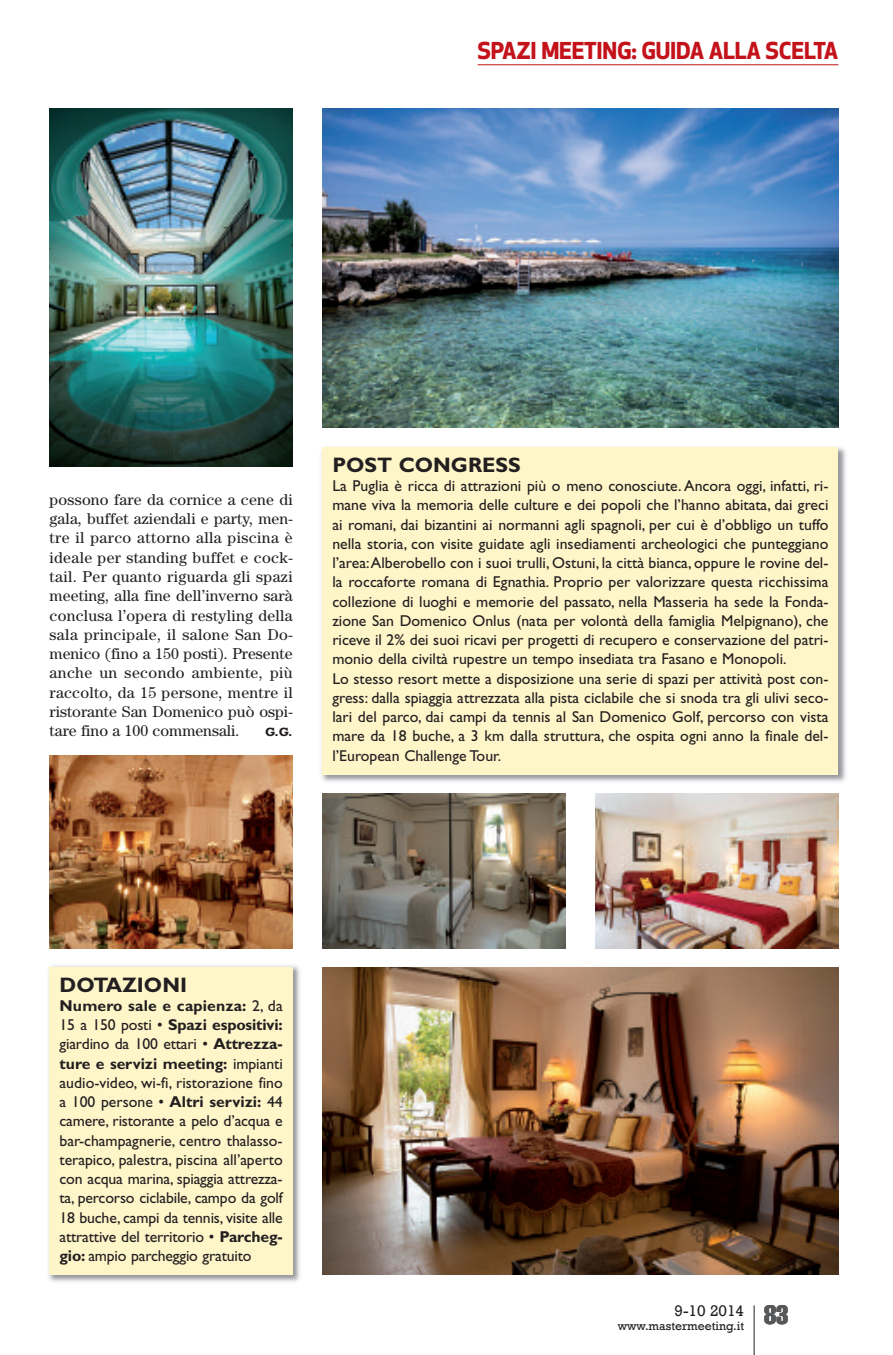
<style>
.page{position:relative;width:893px;height:1355px;background:#fff}
.page>*{position:absolute;margin:0;border:0;box-sizing:border-box;transform-origin:0 0}
.t1{font:extra-condensed 26.25px "Helvetica";color:#57585a}
.t2{font:700 22.75px "Apex New";letter-spacing:-.01em;color:#c4121a}
.t3{font:700 21px "Gill Sans";color:#231f20}
.t4{font:15.75px/19.2px "Gill Sans";color:#231f20}
.t5{font:15.75px/19.2px "Century";color:#231f20;text-align:justify}
.t6{font:15.75px "Rockwell";color:#231f20}
.t7{font:12.25px "Rockwell";color:#231f20}
.t8{font:700 12.25px "Rockwell";color:#231f20}
.s1{font-weight:700}
</style>
<div class="page">
<hr style="left:754px;top:1305px;width:1px;height:49px;background:#231f20">
<hr style="left:478px;top:64px;width:360px;height:1px;background:#c4121a">
<img style="left:321px;top:447px;width:525px;height:335px">
<div style="left:322px;top:447px;width:516px;height:327px;background:#fef5c9"></div>
<img style="left:50px;top:108px;width:243px;height:358px">
<img style="left:595px;top:793px;width:243px;height:154px">
<img style="left:322px;top:793px;width:244px;height:154px">
<img style="left:322px;top:967px;width:516px;height:307px">
<img style="left:322px;top:108px;width:516px;height:320px">
<img style="left:50px;top:755px;width:243px;height:192px">
<img style="left:48px;top:965px;width:252px;height:317px">
<div style="left:50px;top:967px;width:243px;height:307px;background:#fef5c9"></div>
<h2 class="t2" style="left:478px;top:42px;width:362px">SPAZI MEETING: GUIDA ALLA SCELTA</h2>
<p class="t5" style="left:50px;top:491px;width:245px">possono fare da cornice a cene di gala, buffet aziendali e party, men&shy;tre il parco attorno alla piscina è ideale per standing buffet e cock&shy;tail. Per quanto riguarda gli spazi meeting, alla fine dell’inverno sarà conclusa l’opera di restyling della sala principale, il salone San Do&shy;menico (fino a 150 posti). Presente anche un secondo ambiente, più raccolto, da 15 persone, mentre il ristorante San Domenico può ospi&shy;tare fino a 100 commensali.</p>
<p class="t8" style="left:265px;top:724px;width:29px">G.G.</p>
<h3 class="t3" style="left:332px;top:457px;width:190px">POST CONGRESS</h3>
<p class="t4" style="left:332px;top:477px;width:498px">La Puglia è ricca di attrazioni più o meno conosciute. Ancora oggi, infatti, ri&shy;mane viva la memoria delle culture e dei popoli che l’hanno abitata, dai greci ai romani, dai bizantini ai normanni agli spagnoli, per cui è d’obbligo un tuffo nella storia, con visite guidate agli insediamenti archeologici che punteggiano l’area:Alberobello con i suoi trulli, Ostuni, la città bianca, oppure le rovine del&shy;la roccaforte romana di Egnathia. Proprio per valorizzare questa ricchissima collezione di luoghi e memorie del passato, nella Masseria ha sede la Fonda&shy;zione San Domenico Onlus (nata per volontà della famiglia Melpignano), che riceve il 2% dei suoi ricavi per progetti di recupero e conservazione del patri&shy;monio della civiltà rupestre un tempo insediata tra Fasano e Monopoli.<br>Lo stesso resort mette a disposizione una serie di spazi per attività post con&shy;gress: dalla spiaggia attrezzata alla pista ciclabile che si snoda tra gli ulivi seco&shy;lari del parco, dai campi da tennis al San Domenico Golf, percorso con vista mare da 18 buche, a 3 km dalla struttura, che ospita ogni anno la finale del&shy;l’European Challenge Tour.</p>
<h3 class="t3" style="left:60px;top:976px;width:129px">DOTAZIONI</h3>
<p class="t4" style="left:60px;top:997px;width:225px;text-align:justify"><span class="s1">Numero sale e capienza:</span> 2, da 15 a 150 posti • <span class="s1">Spazi espositivi: </span>giardino da 100 ettari • <span class="s1">Attrezza&shy;ture e servizi meeting:</span> impianti audio-video, wi-fi, ristorazione fino a 100 persone • <span class="s1">Altri servizi:</span> 44 camere, ristorante a pelo d’acqua e bar-champagnerie, centro thalasso&shy;terapico, palestra, piscina all’aperto con acqua marina, spiaggia attrezza&shy;ta, percorso ciclabile, campo da golf 18 buche, campi da tennis, visite alle attrattive del territorio • <span class="s1">Parcheg&shy;gio:</span> ampio parcheggio gratuito</p>
<p class="t6" style="left:674px;top:1300px;width:71px">9-10 2014</p>
<p class="t7" style="left:618px;top:1318px;width:128px">www.mastermeeting.it</p>
<h1 class="t1" style="left:764px;top:1305px;width:26px">83</h1>
</div>
